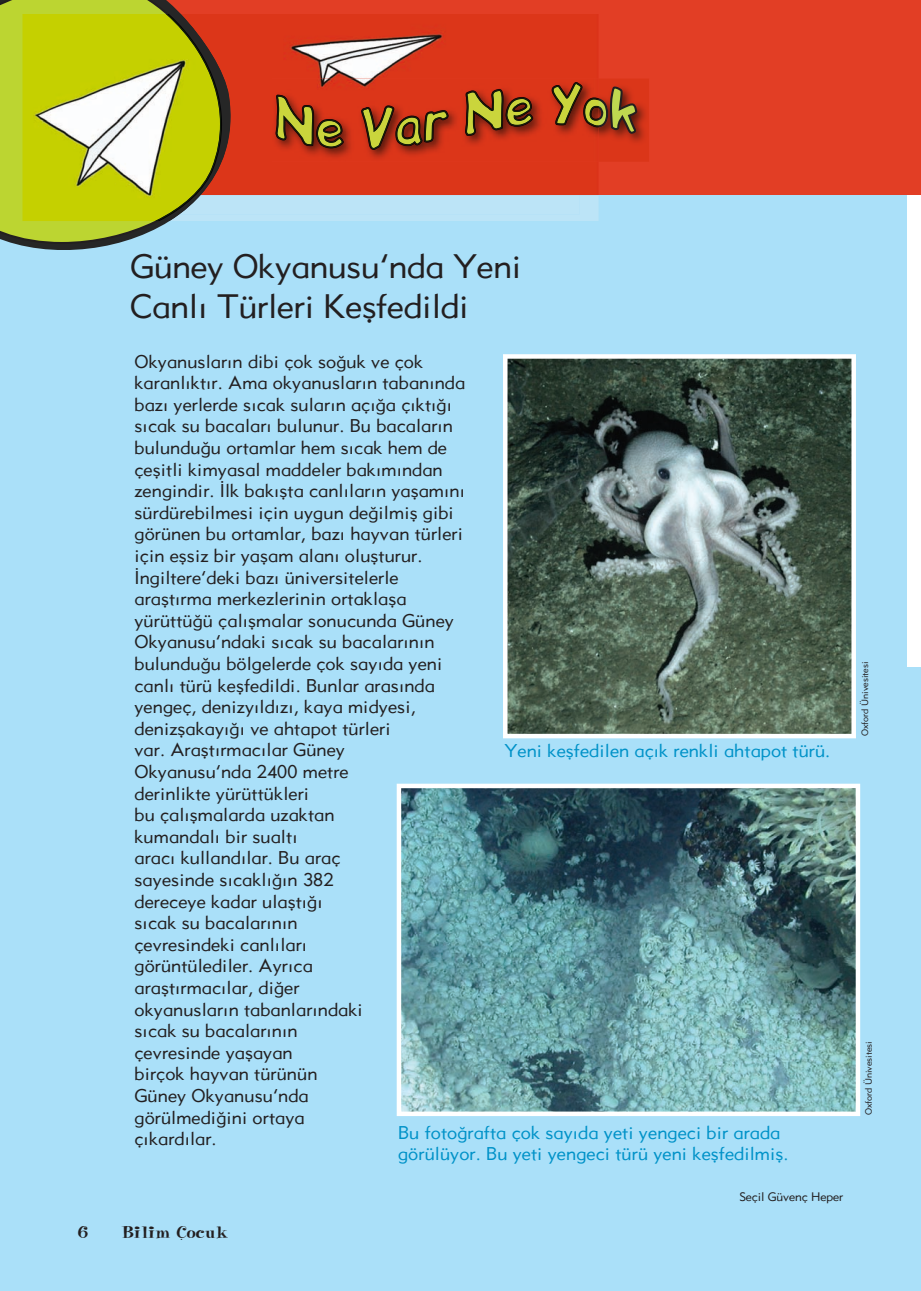
<style>
.page{position:relative;width:921px;height:1291px;background:#fff}
.page>*{position:absolute;margin:0;border:0;box-sizing:border-box;transform-origin:0 0}
.t1{font:500 33px/39.6px "Gothic";color:#231f20}
.t2{font:500 18px/21.6px "Gothic";letter-spacing:.01em;color:#231f20}
.t3{font:500 18px/21.6px "Gothic";letter-spacing:.01em;color:#0092c8}
.t4{font:500 18px "Naturel";color:#231f20}
.t5{font:500 12px "Gothic";color:#231f20}
.t6{font:500 9px "Gothic";color:#231f20}
</style>
<div class="page">
<div style="left:0;top:14px;width:907px;height:1277px;background:#aae0f9"></div>
<div style="left:907px;top:142px;width:14px;height:1149px;background:#aae0f9"></div>
<div style="left:907px;top:14px;width:14px;height:653px;background:#fff"></div>
<svg style="left:503px;top:354px;width:353px;height:384px"></svg>
<svg style="left:397px;top:784px;width:463px;height:332px"></svg>
<div style="left:0;top:0;width:921px;height:195px;background:#e23e25"></div>
<svg style="left:16px;top:244px;width:98px;height:6px"></svg>
<svg style="left:0;top:0;width:181px;height:244px;fill:#bcd531"></svg>
<img style="left:599px;top:79px;width:50px;height:82px">
<svg style="left:599px;top:82px;width:38px;height:52px"></svg>
<div style="left:237px;top:195px;width:361px;height:26px;background:#bce4f7"></div>
<div style="left:237px;top:195px;width:342px;height:20px;background:#bce4f7"></div>
<img style="left:237px;top:14px;width:362px;height:181px">
<img style="left:23px;top:14px;width:132px;height:207px">
<img style="left:155px;top:14px;width:82px;height:207px">
<img style="left:275px;top:95px;width:39px;height:51px">
<img style="left:276px;top:96px;width:38px;height:49px">
<img style="left:316px;top:119px;width:28px;height:30px">
<img style="left:317px;top:120px;width:26px;height:28px">
<img style="left:361px;top:105px;width:33px;height:45px">
<img style="left:362px;top:106px;width:32px;height:43px">
<img style="left:395px;top:116px;width:28px;height:30px">
<img style="left:396px;top:117px;width:26px;height:28px">
<img style="left:424px;top:110px;width:25px;height:33px">
<img style="left:425px;top:111px;width:23px;height:31px">
<img style="left:465px;top:89px;width:39px;height:47px">
<img style="left:466px;top:90px;width:37px;height:45px">
<img style="left:505px;top:97px;width:28px;height:30px">
<img style="left:506px;top:98px;width:27px;height:28px">
<img style="left:552px;top:82px;width:31px;height:43px">
<img style="left:552px;top:83px;width:30px;height:41px">
<img style="left:584px;top:98px;width:15px;height:28px">
<h1 class="t1" style="left:130px;top:246px;width:393px">Güney Okyanusu’nda Yeni<br>Canlı Türleri Keşfedildi</h1>
<p class="t2" style="left:134px;top:350px;width:332px">Okyanusların dibi çok soğuk ve çok karanlıktır. Ama okyanusların tabanında bazı yerlerde sıcak suların açığa çıktığı sıcak su bacaları bulunur. Bu bacaların bulunduğu ortamlar hem sıcak hem de çeşitli kimyasal maddeler bakımından zengindir. İlk bakışta canlıların yaşamını sürdürebilmesi için uygun değilmiş gibi görünen bu ortamlar, bazı hayvan türleri için eşsiz bir yaşam alanı oluşturur.<br>İngiltere’deki bazı üniversitelerle araştırma merkezlerinin ortaklaşa yürüttüğü çalışmalar sonucunda Güney<br>Okyanusu’ndaki sıcak su bacalarının bulunduğu bölgelerde çok sayıda yeni canlı türü keşfedildi. Bunlar arasında yengeç, denizyıldızı, kaya midyesi, denizşakayığı ve ahtapot türleri<br>var. Araştırmacılar Güney<br>Okyanusu’nda 2400 metre<br>derinlikte yürüttükleri<br>bu çalışmalarda uzaktan<br>kumandalı bir sualtı<br>aracı kullandılar. Bu araç<br>sayesinde sıcaklığın 382<br>dereceye kadar ulaştığı<br>sıcak su bacalarının<br>çevresindeki canlıları<br>görüntülediler. Ayrıca<br>araştırmacılar, diğer<br>okyanusların tabanlarındaki<br>sıcak su bacalarının<br>çevresinde yaşayan<br>birçok hayvan türünün<br>Güney Okyanusu’nda<br>görülmediğini ortaya<br>çıkardılar.</p>
<p class="t3" style="left:504px;top:740px;width:327px">Yeni keşfedilen açık renkli ahtapot türü.</p>
<p class="t3" style="left:398px;top:1121px;width:392px">Bu fotoğrafta çok sayıda yeti yengeci bir arada görülüyor. Bu yeti yengeci türü yeni keşfedilmiş.</p>
<p class="t4" style="left:78px;top:1223px;width:12px">6</p>
<p class="t4" style="left:121px;top:1223px;width:109px">Bilim Çocuk</p>
<p class="t5" style="left:740px;top:1189px;width:105px">Seçil Güvenç Heper</p>
<p class="t6" style="left:859px;top:736px;width:76px;rotate:-90deg">Oxford Ünivesitesi</p>
<p class="t6" style="left:863px;top:1115px;width:76px;rotate:-90deg">Oxford Ünivesitesi</p>
</div>
